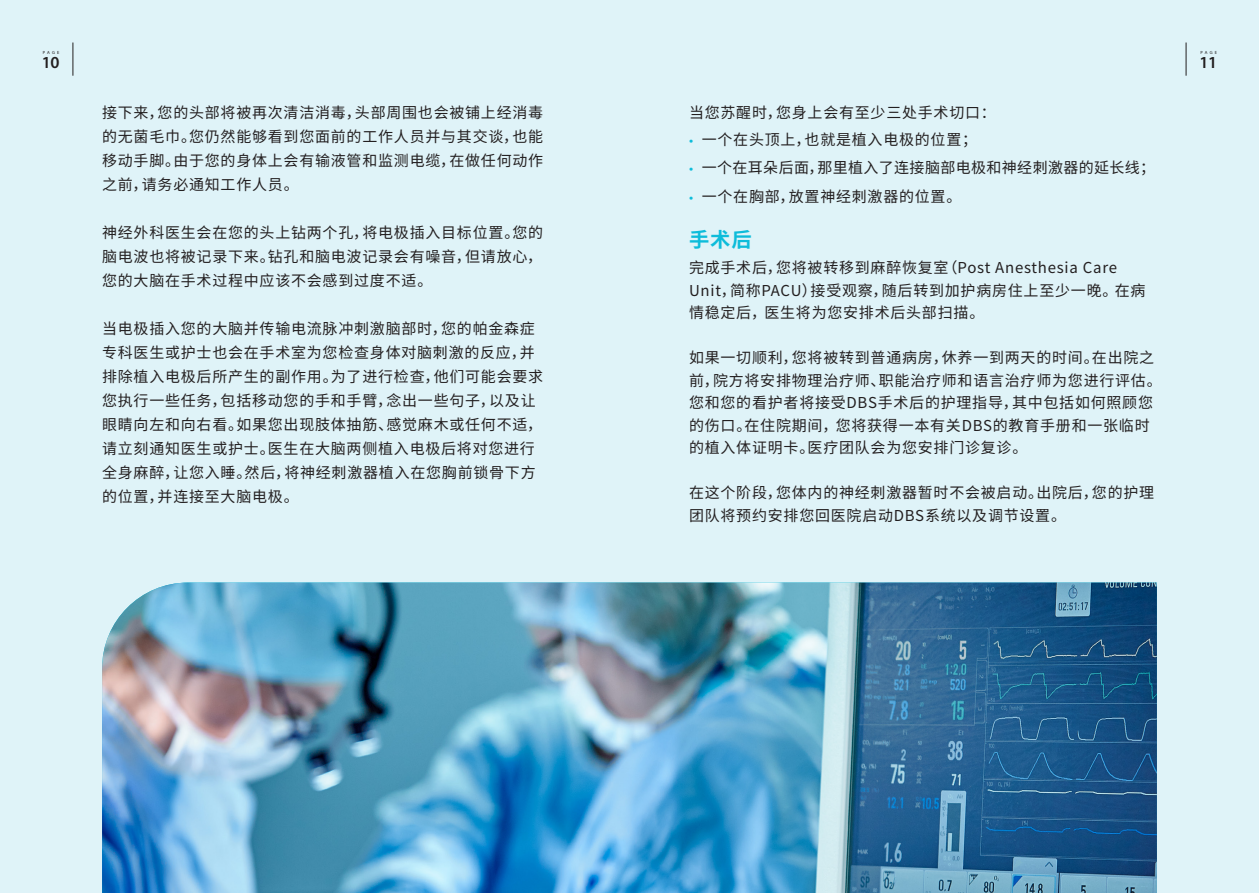
<style>
.page{position:relative;width:1259px;height:893px;background:#fff}
.page>*{position:absolute;margin:0;border:0;box-sizing:border-box;transform-origin:0 0}
.Subtitle_1{font:700 20.25px "Noto Sans CJ Ksc";color:#0dbcda}
.t1{font:600 16.8px "Myriad Pro";color:#231f20}
.t2{font:15px/24px "Noto Sans CJ Ksc";letter-spacing:.05em;color:#231f20}
.t3{font:15px "Noto Sans CJ Ksc";letter-spacing:.025em;color:#231f20}
.t4{font:4.5px "Myriad Pro";letter-spacing:.48em;color:#231f20}
.s1{font-family:"Myriad Pro";font-size:14.7px;color:#0dbcda}
</style>
<div class="page">
<div style="left:629px;top:0;width:630px;height:893px;background:#dff3f8"></div>
<div style="left:0;top:0;width:629px;height:893px;background:#dff3f8"></div>
<img style="left:102px;top:583px;width:1055px;height:310px">
<hr style="left:73px;top:43px;width:1px;height:33px;background:#231f20">
<hr style="left:1185px;top:43px;width:1px;height:33px;background:#231f20">
<p class="t4" style="left:43px;top:49px;width:18px">PAGE</p>
<p class="t1" style="left:42px;top:52px;width:19px">10</p>
<p class="t2" style="left:102px;top:101px;width:442px;text-align:justify">接下来，您的头部将被再次清洁消毒，头部周围也会被铺上经消毒的无菌毛巾。您仍然能够看到您面前的工作人员并与其交谈，也能移动手脚。由于您的身体上会有输液管和监测电缆，在做任何动作之前，请务必通知工作人员。</p>
<p class="t2" style="left:102px;top:221px;width:442px;text-align:justify">神经外科医生会在您的头上钻两个孔，将电极插入目标位置。您的脑电波也将被记录下来。钻孔和脑电波记录会有噪音，但请放心，您的大脑在手术过程中应该不会感到过度不适。</p>
<p class="t2" style="left:102px;top:317px;width:442px">当电极插入您的大脑并传输电流脉冲刺激脑部时，您的帕金森症专科医生或护士也会在手术室为您检查身体对脑刺激的反应，并排除植入电极后所产生的副作用。为了进行检查，他们可能会要求您执行一些任务，包括移动您的手和手臂，念出一些句子，以及让眼睛向左和向右看。如果您出现肢体抽筋、感觉麻木或任何不适，请立刻通知医生或护士。医生在大脑两侧植入电极后将对您进行全身麻醉，让您入睡。然后，将神经刺激器植入在您胸前锁骨下方的位置，并连接至大脑电极。</p>
<p class="t2" style="left:689px;top:101px;width:308px">当您苏醒时，您身上会有至少三处手术切口：</p>
<p class="t2" style="left:689px;top:128px;width:290px"><span class="s1">•</span> 一个在头顶上，也就是植入电极的位置；</p>
<p class="t3" style="left:689px;top:159px;width:468px"><span class="s1">•</span> 一个在耳朵后面，那里植入了连接脑部电极和神经刺激器的延长线；</p>
<p class="t2" style="left:689px;top:184px;width:274px"><span class="s1">•</span> 一个在胸部，放置神经刺激器的位置。</p>
<p class="Subtitle_1" style="left:689px;top:228px;width:64px">手术后</p>
<p class="t2" style="left:689px;top:257px;width:458px;line-height:22.5px">完成手术后，您将被转移到麻醉恢复室（Post Anesthesia Care<br>Unit，简称PACU）接受观察，随后转到加护病房住上至少一晚。在病情稳定后，医生将为您安排术后头部扫描。</p>
<p class="t2" style="left:689px;top:347px;width:474px;line-height:22.5px">如果一切顺利，您将被转到普通病房，休养一到两天的时间。在出院之前，院方将安排物理治疗师、职能治疗师和语言治疗师为您进行评估。您和您的看护者将接受DBS手术后的护理指导，其中包括如何照顾您的伤口。在住院期间，您将获得一本有关DBS的教育手册和一张临时的植入体证明卡。医疗团队会为您安排门诊复诊。</p>
<p class="t2" style="left:689px;top:482px;width:466px;line-height:22.5px">在这个阶段，您体内的神经刺激器暂时不会被启动。出院后，您的护理团队将预约安排您回医院启动DBS系统以及调节设置。</p>
<p class="t4" style="left:1200px;top:49px;width:18px">PAGE</p>
<p class="t1" style="left:1199px;top:52px;width:19px">11</p>
</div>
